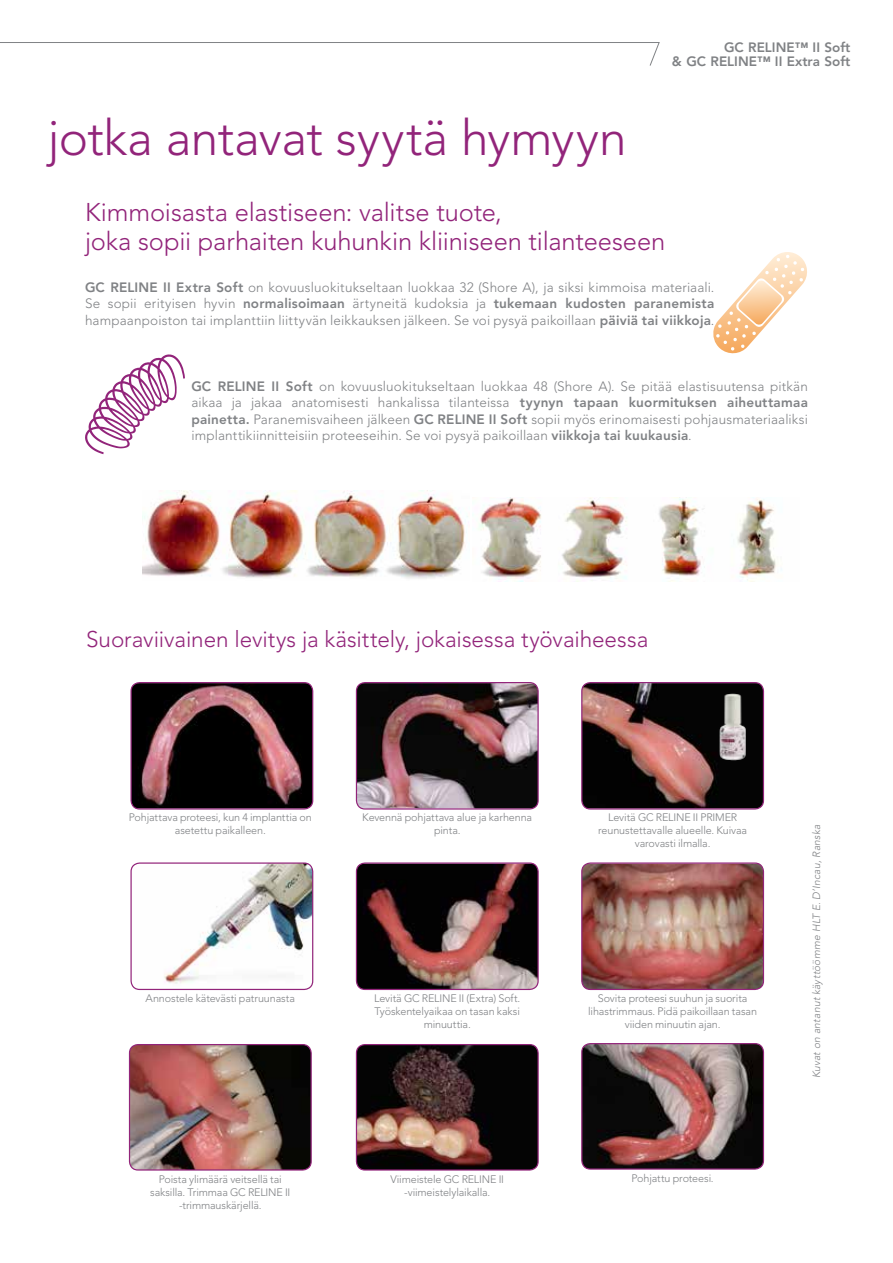
<style>
.page{position:relative;width:893px;height:1263px;background:#fff}
.page>*{position:absolute;margin:0;border:0;box-sizing:border-box;transform-origin:0 0}
.t1{font:300 49.5px "Avenir LT Std";letter-spacing:-.005em;color:#92247a}
.t2{font:300 25.5px/28.5px "Avenir LT Std";letter-spacing:-.005em;color:#92247a}
.t3{font:300 22.5px "Avenir LT Std";color:#92247a}
.t4{font:300 13.5px/16.5px "Avenir LT Std";letter-spacing:.01em;color:#808285;text-align:justify}
.t5{font:800 13.5px/13.5px "Avenir LT Std";color:#808285;text-align:right}
.t6{font:300 10.8px/12.9px "Avenir LT Std";letter-spacing:-.01em;color:#808285;text-align:center}
.t7{font:italic 300 10.5px "Avenir LT Std";letter-spacing:.02em;color:#808285}
.s1{font-weight:800}
</style>
<div class="page">
<svg style="left:0;top:42px;width:660px;height:24px"></svg>
<img style="left:131px;top:683px;width:182px;height:125px">
<div style="left:130px;top:682px;width:183px;height:127px;border:1px solid #92247a;border-radius:9px"></div>
<img style="left:356px;top:683px;width:182px;height:125px">
<div style="left:356px;top:682px;width:183px;height:127px;border:1px solid #92247a;border-radius:9px"></div>
<img style="left:582px;top:683px;width:181px;height:125px">
<div style="left:581px;top:682px;width:183px;height:127px;border:1px solid #92247a;border-radius:9px"></div>
<img style="left:717px;top:692px;width:31px;height:69px">
<img style="left:132px;top:863px;width:181px;height:126px">
<div style="left:130px;top:862px;width:183px;height:128px;border:1px solid #92247a;border-radius:9px"></div>
<img style="left:356px;top:864px;width:182px;height:125px">
<div style="left:356px;top:862px;width:183px;height:128px;border:1px solid #92247a;border-radius:9px"></div>
<img style="left:582px;top:864px;width:181px;height:125px">
<div style="left:581px;top:862px;width:183px;height:128px;border:1px solid #92247a;border-radius:9px"></div>
<img style="left:130px;top:1044px;width:181px;height:126px">
<div style="left:129px;top:1044px;width:183px;height:126px;border:1px solid #92247a;border-radius:9px"></div>
<img style="left:356px;top:1044px;width:182px;height:126px">
<div style="left:356px;top:1044px;width:183px;height:126px;border:1px solid #92247a;border-radius:9px"></div>
<img style="left:582px;top:1044px;width:181px;height:124px">
<div style="left:581px;top:1043px;width:183px;height:127px;border:1px solid #92247a;border-radius:9px"></div>
<img style="left:142px;top:490px;width:326px;height:89px">
<img style="left:472px;top:498px;width:310px;height:84px">
<svg style="left:85px;top:354px;width:100px;height:100px"></svg>
<svg style="left:713px;top:252px;width:94px;height:102px"></svg>
<h1 class="t1" style="left:48px;top:109px;width:580px">jotka antavat syytä hymyyn</h1>
<p class="t5" style="left:672px;top:41px;width:180px">GC RELINE™ II Soft<br>&amp; GC RELINE™ II Extra Soft</p>
<h2 class="t2" style="left:85px;top:198px;width:582px">Kimmoisasta elastiseen: valitse tuote,<br>joka sopii parhaiten kuhunkin kliiniseen tilanteeseen</h2>
<p class="t4" style="left:85px;top:279px;width:631px"><span class="s1">GC RELINE II Extra Soft</span> on kovuusluokitukseltaan luokkaa 32 (Shore A), ja siksi kimmoisa materiaali.<br>Se sopii erityisen hyvin <span class="s1">normalisoimaan</span> ärtyneitä kudoksia ja <span class="s1">tukemaan kudosten paranemista </span>hampaanpoiston tai implanttiin liittyvän leikkauksen jälkeen. Se voi pysyä paikoillaan <span class="s1">päiviä tai viikkoja</span>.</p>
<p class="t4" style="left:191px;top:378px;width:618px"><span class="s1">GC RELINE II Soft</span> on kovuusluokitukseltaan luokkaa 48 (Shore A). Se pitää elastisuutensa pitkän aikaa ja jakaa anatomisesti hankalissa tilanteissa <span class="s1">tyynyn tapaan kuormituksen aiheuttamaa painetta.</span> Paranemisvaiheen jälkeen <span class="s1">GC RELINE II Soft</span> sopii myös erinomaisesti pohjausmateriaaliksi implanttikiinnitteisiin proteeseihin. Se voi pysyä paikoillaan <span class="s1">viikkoja tai kuukausia</span>.</p>
<h3 class="t3" style="left:86px;top:626px;width:564px">Suoraviivainen levitys ja käsittely, jokaisessa työvaiheessa</h3>
<p class="t6" style="left:129px;top:811px;width:184px">Pohjattava proteesi, kun 4 implanttia on asetettu paikalleen.</p>
<p class="t6" style="left:362px;top:811px;width:171px">Kevennä pohjattava alue ja karhenna pinta.</p>
<p class="t6" style="left:598px;top:811px;width:151px">Levitä GC RELINE II PRIMER reunustettavalle alueelle. Kuivaa varovasti ilmalla.</p>
<p class="t6" style="left:146px;top:992px;width:151px">Annostele kätevästi patruunasta</p>
<p class="t6" style="left:374px;top:992px;width:148px">Levitä GC RELINE II (Extra) Soft.<br>Työskentelyaikaa on tasan kaksi minuuttia.</p>
<p class="t6" style="left:588px;top:992px;width:170px">Sovita proteesi suuhun ja suorita lihastrimmaus. Pidä paikoillaan tasan viiden minuutin ajan.</p>
<p class="t6" style="left:150px;top:1172px;width:142px">Poista ylimäärä veitsellä tai saksilla. Trimmaa GC RELINE II -trimmauskärjellä.</p>
<p class="t6" style="left:390px;top:1172px;width:115px">Viimeistele GC RELINE II -viimeistelylaikalla.</p>
<p class="t6" style="left:631px;top:1171px;width:84px">Pohjattu proteesi.</p>
<p class="t7" style="left:810px;top:1078px;width:255px;rotate:-90deg">Kuvat on antanut käyttöömme HLT E. D’Incau, Ranska</p>
</div>
